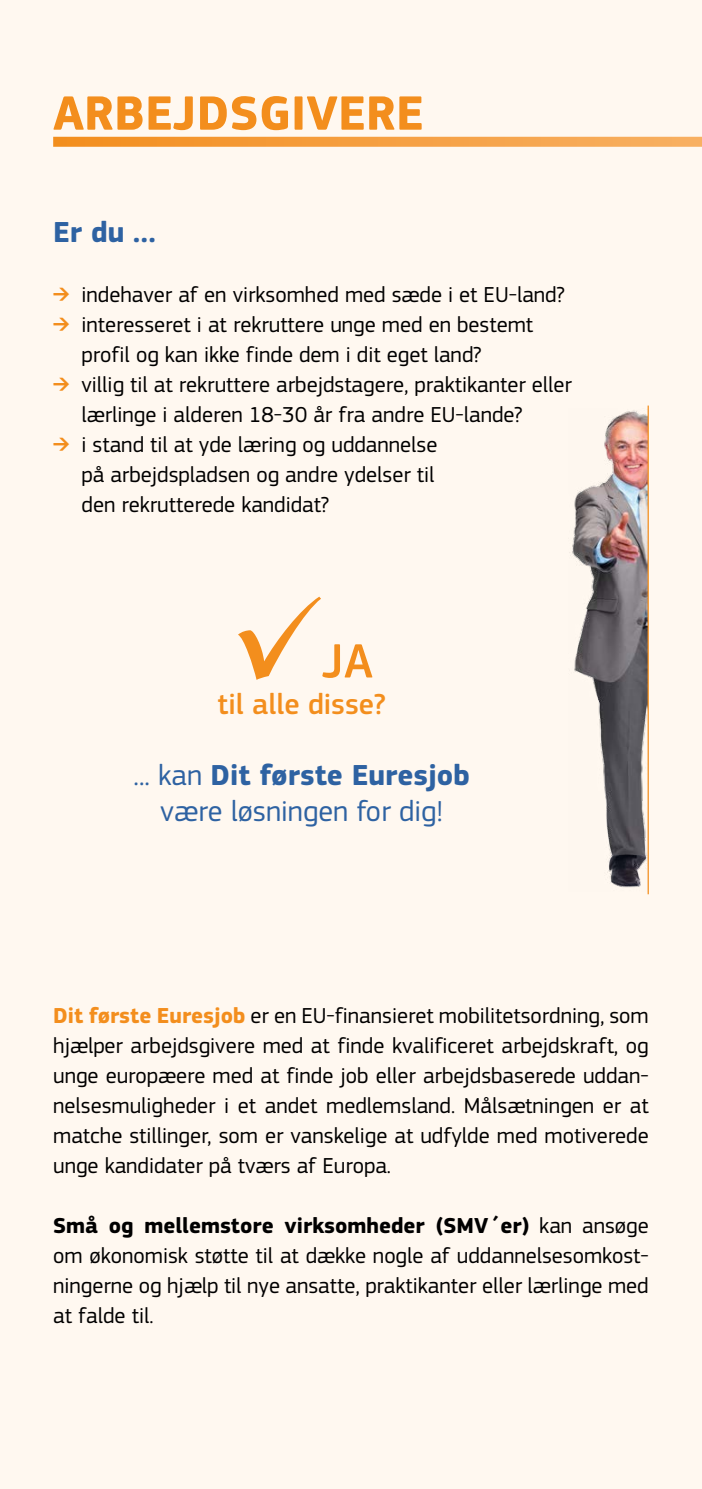
<style>
.page{position:relative;width:702px;height:1489px;background:#fff}
.page>*{position:absolute;margin:0;border:0;box-sizing:border-box;transform-origin:0 0}
.t1{font:700 50px "EC Square Sans Pro";color:#f38e1d}
.Level_1{font:500 50px "EC Square Sans Pro";color:#f38e1d}
.Level_2{font:30px/36px "EC Square Sans Pro";color:#2e62a2;text-align:center}
.Level_1-2{font:500 30px "EC Square Sans Pro";color:#f38e1d}
.t2{font:700 30px "EC Square Sans Pro";color:#2e62a2}
.Body{font:22.5px/30px "EC Square Sans Pro";color:#000}
.s1{color:#f38e1d}
.s2{font-size:120px}
.s3{font-weight:700}
.s4{font-weight:700;color:#f38e1d}
</style>
<div class="page">
<div style="left:0;top:0;width:702px;height:1488px;background:#fff8f0"></div>
<svg style="left:53px;top:137px;width:649px;height:10px;background:#f5a144"></svg>
<img style="left:569px;top:410px;width:78px;height:478px">
<hr style="left:647px;top:405px;width:1px;height:489px;background:#f38e1d">
<h1 class="t1" style="left:53px;top:83px;width:372px">ARBEJDSGIVERE</h1>
<h1 class="t2" style="left:53px;top:214px;width:104px">Er du …</h1>
<p class="Body" style="left:53px;top:280px;width:513px"><span class="s1">➔</span> indehaver af en virksomhed med sæde i et EU-land?</p>
<p class="Body" style="left:81px;top:310px;width:453px;text-indent:-28px"><span class="s1">➔</span> interesseret i at rekruttere unge med en bestemt profil og kan ikke finde dem i dit eget land?</p>
<p class="Body" style="left:81px;top:370px;width:492px;text-indent:-28px"><span class="s1">➔</span> villig til at rekruttere arbejdstagere, praktikanter eller lærlinge i alderen 18-30 år fra andre EU-lande?</p>
<p class="Body" style="left:81px;top:430px;width:357px;text-indent:-28px"><span class="s1">➔</span> i stand til at yde læring og uddannelse på arbejdspladsen og andre ydelser til den rekrutterede kandidat?</p>
<h3 class="Level_1" style="left:230px;top:631px;width:144px"><span class="s2">✓</span>JA</h3>
<h3 class="Level_1-2" style="left:217px;top:686px;width:170px">til alle disse?</h3>
<h3 class="Level_2" style="left:133px;top:757px;width:338px">... kan <span class="s3">Dit første Euresjob </span>være løsningen for dig!</h3>
<p class="Body" style="left:53px;top:1000px;width:597px;text-align:justify"><span class="s4">Dit første Euresjob</span> er en EU-finansieret mobilitetsordning, som hjælper arbejdsgivere med at finde kvalificeret arbejdskraft, og unge europæere med at finde job eller arbejdsbaserede uddan&shy;nelsesmuligheder i et andet medlemsland. Målsætningen er at matche stillinger, som er vanskelige at udfylde med motiverede unge kandidater på tværs af Europa.</p>
<p class="Body" style="left:53px;top:1210px;width:597px;text-align:justify"><span class="s3">Små og mellemstore virksomheder (SMV´er)</span> kan ansøge om økonomisk støtte til at dække nogle af uddannelsesomkost&shy;ningerne og hjælp til nye ansatte, praktikanter eller lærlinge med at falde til.</p>
</div>
